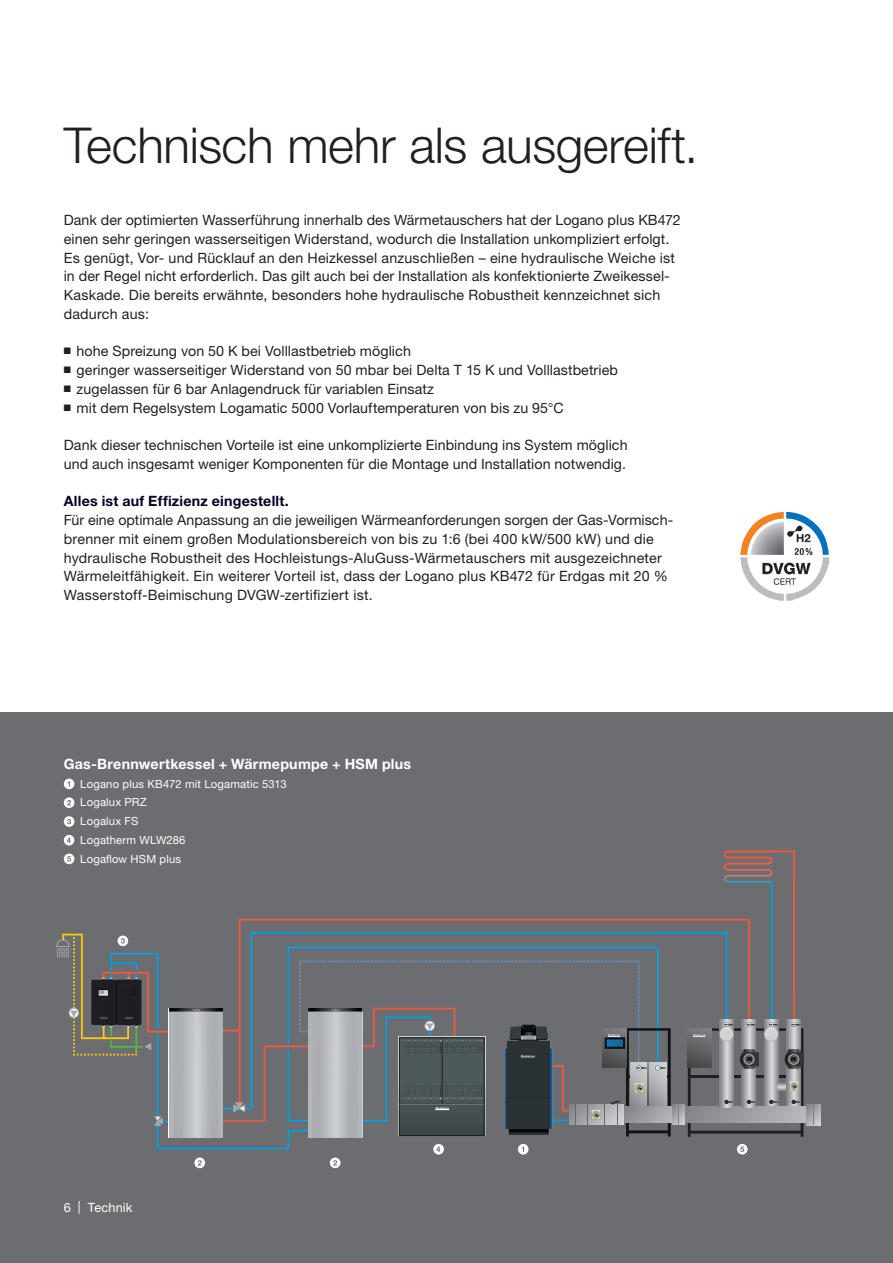
<style>
.page{position:relative;width:893px;height:1263px;background:#fff}
.page>*{position:absolute;margin:0;border:0;box-sizing:border-box;transform-origin:0 0}
.Headline_HelveticaNe{font:300 49.5px "Helvetica Neue LT Pro";letter-spacing:-.005em;color:#231f20}
.Subheadline_Helvetic{font:14.25px/18.8px "Helvetica Neue LT Pro";letter-spacing:.01em;color:#231f20}
.Copytext_HelveticaNe{font:14.25px/18.8px "Helvetica Neue LT Pro";letter-spacing:.01em;color:#231f20}
.Subheadline_Helvetic-2{font:700 14.25px "Helvetica Neue LT Pro";letter-spacing:.02em;color:#fff}
.Pagination_Helvetica{font:12.75px "Helvetica Neue LT Pro";letter-spacing:.01em;color:#fff}
.Hydraulics_text_Helv{font:11.25px "Helvetica Neue LT Pro";letter-spacing:.015em;color:#fff}
.s1{font-weight:700;color:#000224}
</style>
<div class="page">
<div style="left:0;top:713px;width:893px;height:550px;background:#6c6d70"></div>
<img style="left:740px;top:512px;width:89px;height:89px">
<hr style="left:793px;top:879px;width:2px;height:142px;background:#f0593e">
<hr style="left:793px;top:850px;width:2px;height:142px;background:#f0593e">
<hr style="left:768px;top:850px;width:25px;height:2px;background:#f0593e">
<hr style="left:771px;top:881px;width:2px;height:145px;background:#009fdf">
<svg style="left:238px;top:918px;width:512px;height:104px"></svg>
<svg style="left:238px;top:931px;width:490px;height:176px"></svg>
<svg style="left:764px;top:1019px;width:14px;height:3px"></svg>
<svg style="left:786px;top:1019px;width:15px;height:3px"></svg>
<svg style="left:684px;top:1107px;width:122px;height:15px"></svg>
<svg style="left:806px;top:1104px;width:15px;height:21px"></svg>
<svg style="left:813px;top:1104px;width:1px;height:21px"></svg>
<svg style="left:719px;top:1019px;width:14px;height:3px"></svg>
<svg style="left:742px;top:1019px;width:14px;height:3px"></svg>
<svg style="left:688px;top:1022px;width:116px;height:115px"></svg>
<div style="left:623px;top:1107px;width:50px;height:15px;background:#b2b3b7"></div>
<svg style="left:673px;top:1104px;width:11px;height:21px"></svg>
<svg style="left:678px;top:1104px;width:1px;height:21px"></svg>
<svg style="left:724px;top:850px;width:48px;height:33px"></svg>
<svg style="left:64px;top:778px;width:10px;height:11px"></svg>
<div style="left:64px;top:797px;width:10px;height:11px;background:#fff;border-radius:50%"></div>
<svg style="left:67px;top:800px;width:4px;height:5px"></svg>
<div style="left:64px;top:816px;width:10px;height:11px;background:#fff;border-radius:50%"></div>
<svg style="left:67px;top:819px;width:4px;height:5px"></svg>
<div style="left:64px;top:835px;width:10px;height:10px;background:#fff;border-radius:50%"></div>
<svg style="left:67px;top:837px;width:4px;height:6px"></svg>
<div style="left:64px;top:853px;width:10px;height:11px;background:#fff;border-radius:50%"></div>
<svg style="left:67px;top:856px;width:4px;height:5px"></svg>
<div style="left:518px;top:1144px;width:11px;height:10px;background:#fff;border-radius:50%"></div>
<svg style="left:194px;top:1157px;width:11px;height:11px"></svg>
<svg style="left:198px;top:1160px;width:4px;height:5px"></svg>
<div style="left:433px;top:1144px;width:11px;height:10px;background:#fff;border-radius:50%"></div>
<svg style="left:56px;top:933px;width:615px;height:219px"></svg>
<div style="left:737px;top:1144px;width:10px;height:10px;background:#fff;border-radius:50%"></div>
<svg style="left:740px;top:1146px;width:4px;height:6px"></svg>
<div style="left:330px;top:1157px;width:10px;height:11px;background:#fff;border-radius:50%"></div>
<svg style="left:333px;top:1160px;width:4px;height:5px"></svg>
<p class="Headline_HelveticaNe" style="left:64px;top:115px;width:636px">Technisch mehr als ausgereift.</p>
<p class="Copytext_HelveticaNe" style="left:64px;top:210px;width:618px">Dank der optimierten Wasserführung innerhalb des Wärmetauschers hat der Logano plus KB472</p>
<p class="Copytext_HelveticaNe" style="left:64px;top:229px;width:613px">einen sehr geringen wasserseitigen Widerstand, wodurch die Installation unkompliziert erfolgt.<br>Es genügt, Vor- und Rücklauf an den Heizkessel anzuschließen – eine hydraulische Weiche ist in der Regel nicht erforderlich. Das gilt auch bei der Installation als konfektionierte Zweikessel-Kaskade. Die bereits erwähnte, besonders hohe hydraulische Robustheit kennzeichnet sich dadurch aus:</p>
<p class="Subheadline_Helvetic" style="left:64px;top:341px;width:349px">■ hohe Spreizung von 50 K bei Volllastbetrieb möglich</p>
<p class="Subheadline_Helvetic" style="left:64px;top:360px;width:556px">■ geringer wasserseitiger Widerstand von 50 mbar bei Delta T 15 K und Volllastbetrieb</p>
<p class="Subheadline_Helvetic" style="left:64px;top:379px;width:372px">■ zugelassen für 6 bar Anlagendruck für variablen Einsatz</p>
<p class="Subheadline_Helvetic" style="left:64px;top:398px;width:501px">■ mit dem Regelsystem Logamatic 5000 Vorlauftemperaturen von bis zu 95°C</p>
<p class="Copytext_HelveticaNe" style="left:64px;top:435px;width:565px">Dank dieser technischen Vorteile ist eine unkomplizierte Einbindung ins System möglich und auch insgesamt weniger Komponenten für die Montage und Installation notwendig.</p>
<p class="Subheadline_Helvetic" style="left:64px;top:491px;width:611px"><span class="s1">Alles ist auf Effizienz eingestellt.<br></span>Für eine optimale Anpassung an die jeweiligen Wärmeanforderungen sorgen der Gas-Vormisch&shy;brenner mit einem großen Modulationsbereich von bis zu 1:6 (bei 400 kW/500 kW) und die hydraulische Robustheit des Hochleistungs-AluGuss-Wärmetauschers mit ausgezeichneter Wärmeleitfähigkeit. Ein weiterer Vorteil ist, dass der Logano plus KB472 für Erdgas mit 20 % Wasserstoff-Beimischung DVGW-zertifiziert ist.</p>
<p class="Subheadline_Helvetic-2" style="left:64px;top:755px;width:349px">Gas-Brennwertkessel + Wärmepumpe + HSM plus</p>
<p class="Hydraulics_text_Helv" style="left:80px;top:777px;width:208px">Logano plus KB472 mit Logamatic 5313</p>
<p class="Hydraulics_text_Helv" style="left:80px;top:795px;width:68px">Logalux PRZ</p>
<p class="Hydraulics_text_Helv" style="left:80px;top:814px;width:60px">Logalux FS</p>
<p class="Hydraulics_text_Helv" style="left:80px;top:833px;width:107px">Logatherm WLW286</p>
<p class="Hydraulics_text_Helv" style="left:80px;top:852px;width:102px">Logaflow HSM plus</p>
<p class="Pagination_Helvetica" style="left:64px;top:1199px;width:70px">6 | Technik</p>
</div>
